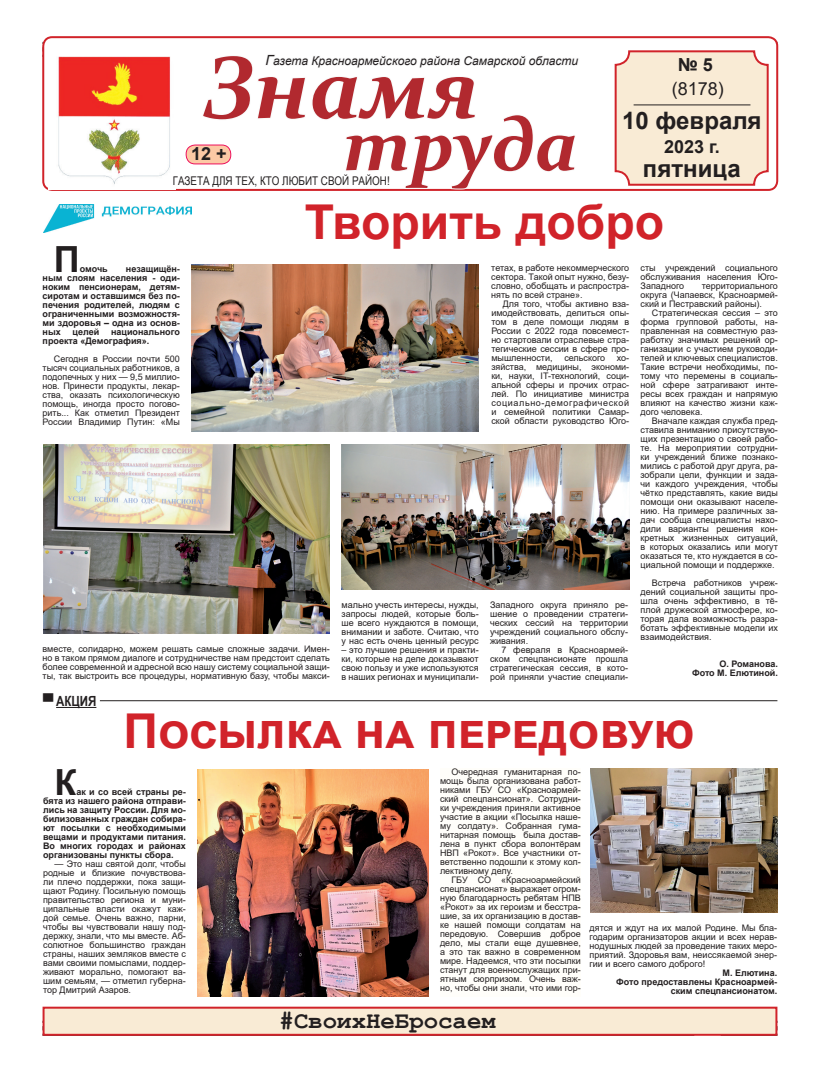
<style>
.page{position:relative;width:820px;height:1078px;background:#fff}
.page>*{position:absolute;margin:0;border:0;box-sizing:border-box;transform-origin:0 0}
.t1{font:italic 700 89px "Constantia";color:#b1292f}
.t2{font:italic 700 75px "Constantia";letter-spacing:-.01em;color:#b1292f}
.t3{font:700 48px "Arial";color:#d1232a}
.t4{font:700 36px "Arial";color:#231f20}
.t5{font:700 24px "Arial";color:#231f20}
.t6{font:700 24px "Courier New";color:#231f20}
.t7{font:700 18px "Arial";color:#231f20}
.t8{font:18px "Arial";color:#231f20}
.t9{font:700 16px "Arial";letter-spacing:-.005em;color:#231f20}
.t10{font:700 14px "Arial Narrow";color:#231f20}
.t11{font:italic 12px "Arial";color:#231f20}
.t12{font:12px "Arial Narrow";color:#231f20}
.t13{font:9px/9px "Arial";color:#231f20;text-align:justify}
.t14{font:700 9px/9px "Arial";color:#231f20;text-align:justify}
.s1{font-size:14px}
</style>
<div class="page">
<img style="left:43px;top:204px;width:149px;height:29px">
<div style="left:42px;top:36px;width:735px;height:155px;border:2px solid #d1232a;border-radius:9px"></div>
<div style="left:615px;top:51px;width:152px;height:134px;background:#f9ebd5;border-radius:14px"></div>
<div style="left:614px;top:50px;width:154px;height:136px;border:2px solid #d1232a;border-radius:14px"></div>
<hr style="left:633px;top:104px;width:117px;height:1px;background:#231f20">
<img style="left:49px;top:56px;width:122px;height:133px">
<svg style="left:171px;top:144px;width:409px;height:46px"></svg>
<div style="left:43px;top:1006px;width:734px;height:29px;background:#f9ebd5;border:2px solid #d1232a"></div>
<img style="left:341px;top:444px;width:288px;height:145px">
<img style="left:43px;top:445px;width:287px;height:188px">
<img style="left:192px;top:264px;width:286px;height:167px">
<hr style="left:56px;top:706px;width:40px;height:1px;background:#231f20">
<hr style="left:100px;top:700px;width:677px;height:1px;background:#231f20">
<img style="left:197px;top:769px;width:231px;height:227px">
<div style="left:440px;top:768px;width:140px;height:228px;background:#fffefa"></div>
<img style="left:590px;top:768px;width:187px;height:144px">
<svg style="left:344px;top:898px;width:15px;height:1px"></svg>
<h3 class="t11" style="left:265px;top:53px;width:314px"><span class="s1">Г</span>азета Красноармейского района Самарской области</h3>
<h1 class="t1" style="left:202px;top:26px;width:278px">Знамя</h1>
<h2 class="t2" style="left:342px;top:93px;width:237px">труда</h2>
<h3 class="t7" style="left:191px;top:141px;width:37px">12 +</h3>
<h3 class="t12" style="left:173px;top:171px;width:218px">Газета для тех, кто любит свой район!</h3>
<h3 class="t7" style="left:677px;top:52px;width:37px">№ 5</h3>
<h3 class="t8" style="left:671px;top:77px;width:54px">(8178)</h3>
<h3 class="t5" style="left:622px;top:103px;width:141px">10 февраля</h3>
<h3 class="t7" style="left:663px;top:134px;width:57px">2023 г.</h3>
<h3 class="t5" style="left:642px;top:151px;width:99px">пятница</h3>
<h3 class="t9" style="left:669px;top:53px;width:46px">труда</h3>
<h3 class="t3" style="left:304px;top:189px;width:360px">Творить добро</h3>
<h3 class="t4" style="left:54px;top:233px;width:27px">П</h3>
<p class="t13" style="left:491px;top:263px;width:139px">тетах, в работе некоммерческого сектора. Такой опыт нужно, безу&shy;словно, обобщать и распростра&shy;нять по всей стране».</p>
<p class="t13" style="left:491px;top:299px;width:139px;text-indent:11px">Для того, чтобы активно вза&shy;имодействовать, делиться опы&shy;том в деле помощи людям в России с 2022 года повсемест&shy;но стартовали отраслевые стра&shy;тегические сессии в сфере про&shy;мышленности,</p>
<p class="t13" style="left:640px;top:263px;width:139px">сты учреждений социального обслуживания населения Юго-Западного</p>
<p class="t14" style="left:43px;top:264px;width:139px;text-indent:83px">незащищён&shy;ным слоям населения - оди&shy;ноким пенсионерам, детям&shy;сиротам и оставшимся без по&shy;печения родителей, людям с ограниченными возможностя&shy;ми здоровья – одна из основ&shy;ных</p>
<p class="t14" style="left:80px;top:264px;width:29px">омочь</p>
<p class="t13" style="left:640px;top:281px;width:139px;text-indent:61px">территориального округа (Чапаевск, Красноармей&shy;ский и Пестравский районы).</p>
<p class="t13" style="left:640px;top:308px;width:139px;text-indent:11px">Стратегическая сессия – это форма групповой работы, на&shy;правленная на совместную раз&shy;работку значимых решений ор&shy;ганизации с участием руководи&shy;телей и ключевых специалистов.<br>Такие встречи необходимы, по&shy;тому что перемены в социаль&shy;ной сфере затрагивают инте&shy;ресы всех граждан и напрямую влияют на качество жизни каж&shy;дого человека.</p>
<p class="t13" style="left:640px;top:416px;width:139px;text-indent:11px">Вначале каждая служба пред&shy;ставила вниманию присутствую&shy;щих презентацию о своей рабо&shy;те. На мероприятии сотрудни&shy;ки учреждений ближе познако&shy;мились с работой друг друга, ра&shy;зобрали цели, функции и зада&shy;чи каждого учреждения, чтобы чётко представлять, какие виды помощи они оказывают населе&shy;нию. На примере различных за&shy;дач сообща специалисты нахо&shy;дили варианты решения кон&shy;кретных жизненных ситуаций, в которых оказались или могут оказаться те, кто нуждается в со&shy;циальной помощи и поддержке.</p>
<p class="t13" style="left:640px;top:578px;width:139px;text-indent:11px">Встреча работников учреж&shy;дений социальной защиты про&shy;шла очень эффективно, в тё&shy;плой дружеской атмосфере, ко&shy;торая дала возможность разра&shy;ботать эффективные модели их взаимодействия.</p>
<p class="t14" style="left:691px;top:659px;width:87px;text-align:right">О. Романова.<br>Фото М. Елютиной.</p>
<p class="t14" style="left:72px;top:327px;width:28px">целей</p>
<p class="t14" style="left:43px;top:327px;width:139px;text-indent:68px">национального проекта «Демография».</p>
<p class="t13" style="left:43px;top:354px;width:139px;text-indent:11px">Сегодня в России почти 500 тысяч социальных работников, а подопечных у них — 9,5 миллио&shy;нов. Принести продукты, лекар&shy;ства, оказать психологическую помощь, иногда просто погово&shy;рить... Как отметил Президент России Владимир Путин: «Мы</p>
<p class="t13" style="left:491px;top:353px;width:139px;text-indent:125px">хо&shy;зяйства, медицины, экономи&shy;ки, науки, IT-технологий, соци&shy;альной сферы и прочих отрас&shy;лей. По инициативе министра социально-демографической и семейной политики Самар&shy;ской области руководство Юго-</p>
<p class="t13" style="left:564px;top:353px;width:42px">сельского</p>
<p class="t13" style="left:490px;top:599px;width:139px">Западного округа приняло ре&shy;шение о проведении стратеги&shy;ческих сессий на территории учреждений социального обслу&shy;живания.</p>
<p class="t13" style="left:490px;top:644px;width:139px;text-indent:11px">7 февраля в Красноармей&shy;ском спецпансионате прошла стратегическая сессия, в кото&shy;рой приняли участие специали-</p>
<p class="t13" style="left:341px;top:599px;width:138px">мально учесть интересы, нужды, запросы людей, которые боль&shy;ше всего нуждаются в помощи, внимании и заботе. Считаю, что у нас есть очень ценный ресурс</p>
<p class="t13" style="left:341px;top:644px;width:138px">– это лучшие решения и практи&shy;ки, которые на деле доказывают свою пользу и уже используются в наших регионах и муниципали-</p>
<p class="t13" style="left:43px;top:644px;width:289px">вместе, солидарно, можем решать самые сложные задачи. Имен&shy;но в таком прямом диалоге и сотрудничестве нам предстоит сделать более современной и адресной всю нашу систему социальной защи&shy;ты, так выстроить все процедуры, нормативную базу, чтобы макси-</p>
<h3 class="t10" style="left:43px;top:690px;width:55px">▀ Акция</h3>
<h3 class="t3" style="left:123px;top:696px;width:572px">Посылка на передовую</h3>
<h3 class="t4" style="left:54px;top:756px;width:23px">К</h3>
<p class="t14" style="left:43px;top:787px;width:144px;text-indent:33px">ак и со всей страны ре&shy;бята из нашего района отправи&shy;лись на защиту России. Для мо&shy;билизованных граждан собира&shy;ют посылки с необходимыми вещами и продуктами питания.<br>Во многих городах и районах организованы пункты сбора.</p>
<p class="t13" style="left:43px;top:858px;width:144px;text-indent:11px">— Это наш святой долг, чтобы родные и близкие почувствова&shy;ли плечо поддержки, пока защи&shy;щают Родину. Посильную помощь правительство региона и муни&shy;ципальные власти окажут каж&shy;дой семье. Очень важно, парни, чтобы вы чувствовали нашу под&shy;держку, знали, что мы вместе. Аб&shy;солютное большинство граждан страны, наших земляков вместе с вами своими помыслами, поддер&shy;живают морально, помогают ва&shy;шим семьям, — отметил губерна&shy;тор Дмитрий Азаров.</p>
<p class="t13" style="left:440px;top:767px;width:142px;text-indent:11px">Очередная гуманитарная по&shy;мощь была организована работ&shy;никами ГБУ СО «Красноармей&shy;ский спецпансионат». Сотрудни&shy;ки учреждения приняли активное участие в акции «Посылка наше&shy;му солдату». Собранная гума&shy;нитарная помощь была достав&shy;лена в пункт сбора волонтёрам НВП «Рокот». Все участники от&shy;ветственно подошли к этому кол&shy;лективному делу.</p>
<p class="t13" style="left:440px;top:875px;width:142px;text-indent:11px">ГБУ СО «Красноармейский спецпансионат» выражает огром&shy;ную благодарность ребятам НПВ «Рокот» за их героизм и бесстра&shy;шие, за их организацию в достав&shy;ке нашей помощи солдатам на передовую. Совершив доброе дело, мы стали еще душевнее, а это так важно в современном мире. Надеемся, что эти посылки станут для военнослужащих при&shy;ятным сюрпризом. Очень важ&shy;но, чтобы они знали, что ими гор-</p>
<h3 class="t6" style="left:279px;top:1005px;width:217px">#СвоихНеБросаем</h3>
<p class="t13" style="left:589px;top:923px;width:189px">дятся и ждут на их малой Родине. Мы бла&shy;годарим организаторов акции и всех нерав&shy;нодушных людей за проведение таких меро&shy;приятий. Здоровья вам, неиссякаемой энер&shy;гии и всего самого доброго!</p>
<p class="t14" style="left:616px;top:968px;width:162px;text-align:right">М. Елютина.<br>Фото предоставлены Красноармей&shy;ским спецпансионатом.</p>
</div>
